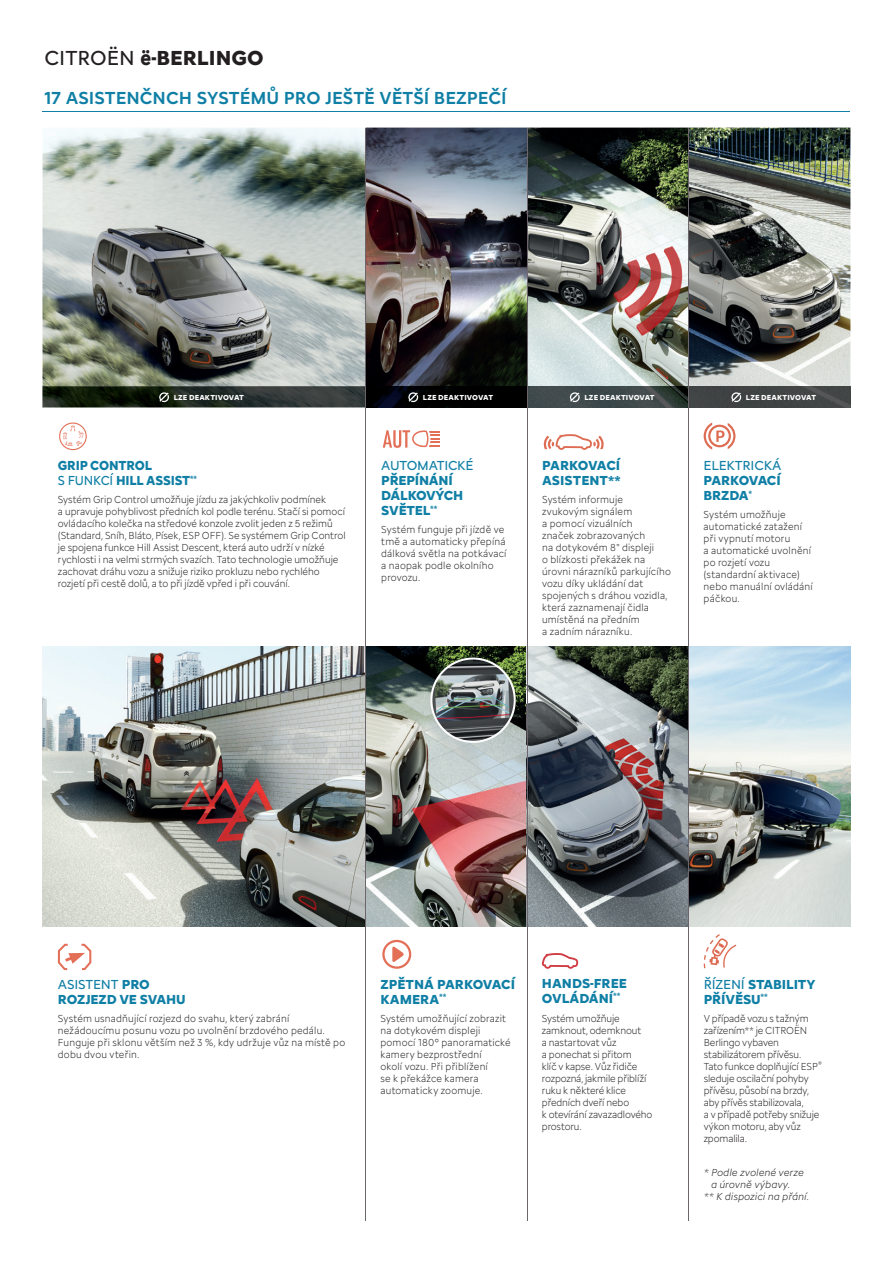
<style>
.page{position:relative;width:893px;height:1263px;background:#fff}
.page>*{position:absolute;margin:0;border:0;box-sizing:border-box;transform-origin:0 0}
.t1{font:700 21px "Citroen Type Latin";color:#231f20;scale:.9 1}
.t2{font:500 18px "Citroen Type Latin";color:#107fa5}
.t3{font:700 13.5px/15px "Citroen Type Latin";letter-spacing:-.01em;color:#107fa5}
.t4{font:700 13.5px/15px "Citroen Type Latin";letter-spacing:-.01em;color:#107fa5;scale:.95 1}
.t5{font:13.5px "Citroen Type Latin";letter-spacing:-.02em;color:#107fa5}
.t6{font:300 10.5px/12px "Citroen Type Latin";letter-spacing:.005em;color:#231f20;scale:.94 1}
.t7{font:italic 300 10.5px "Citroen Type Latin";letter-spacing:.02em;color:#231f20}
.t8{font:700 7.5px "Citroen Type Latin";letter-spacing:.01em;color:#fff}
.s1{font-weight:400}
</style>
<div class="page">
<hr style="left:43px;top:111px;width:807px;height:1px;background:#107fa5">
<img style="left:43px;top:128px;width:807px;height:258px">
<svg style="left:59px;top:422px;width:28px;height:28px"></svg>
<svg style="left:543px;top:434px;width:61px;height:16px"></svg>
<svg style="left:383px;top:430px;width:57px;height:18px"></svg>
<svg style="left:704px;top:422px;width:31px;height:28px"></svg>
<img style="left:43px;top:386px;width:807px;height:21px">
<img style="left:43px;top:646px;width:807px;height:280px">
<svg style="left:58px;top:944px;width:33px;height:26px"></svg>
<svg style="left:382px;top:940px;width:29px;height:29px"></svg>
<svg style="left:704px;top:934px;width:32px;height:34px"></svg>
<svg style="left:542px;top:953px;width:36px;height:16px"></svg>
<svg style="left:528px;top:646px;width:160px;height:280px"></svg>
<img style="left:430px;top:657px;width:86px;height:86px">
<svg style="left:408px;top:392px;width:10px;height:10px"></svg>
<svg style="left:570px;top:392px;width:10px;height:10px"></svg>
<svg style="left:731px;top:392px;width:10px;height:10px"></svg>
<hr style="left:365px;top:128px;width:1px;height:1092px;background:#6c656b">
<hr style="left:527px;top:128px;width:1px;height:1092px;background:#6c656b">
<hr style="left:689px;top:128px;width:1px;height:1092px;background:#6c656b">
<svg style="left:159px;top:392px;width:10px;height:10px"></svg>
<h1 class="t1" style="left:45px;top:42px;width:245px"><span class="s1">CITROËN</span> Ë-BERLINGO</h1>
<h2 class="t2" style="left:45px;top:85px;width:464px">17 ASISTENČNCH SYSTÉMŮ PRO JEŠTĚ VĚTŠÍ BEZPEČÍ</h2>
<p class="t8" style="left:174px;top:392px;width:72px">LZE DEAKTIVOVAT</p>
<p class="t8" style="left:423px;top:392px;width:72px">LZE DEAKTIVOVAT</p>
<p class="t8" style="left:584px;top:392px;width:72px">LZE DEAKTIVOVAT</p>
<p class="t8" style="left:746px;top:392px;width:72px">LZE DEAKTIVOVAT</p>
<p class="t4" style="left:58px;top:457px;width:148px">GRIP CONTROL<br><span class="s1">S FUNKCÍ</span> HILL ASSIST<sup>**</sup></p>
<p class="t6" style="left:58px;top:493px;width:308px">Systém Grip Control umožňuje jízdu za jakýchkoliv podmínek<br>a upravuje pohyblivost předních kol podle terénu. Stačí si pomocí ovládacího kolečka na středové konzole zvolit jeden z 5 režimů (Standard, Sníh, Bláto, Písek, ESP OFF). Se systémem Grip Control je spojena funkce Hill Assist Descent, která auto udrží v nízké rychlosti i na velmi strmých svazích. Tato technologie umožňuje zachovat dráhu vozu a snižuje riziko prokluzu nebo rychlého rozjetí při cestě dolů, a to při jízdě vpřed i při couvání.</p>
<p class="t5" style="left:381px;top:455px;width:94px">AUTOMATICKÉ</p>
<p class="t3" style="left:381px;top:472px;width:83px">PŘEPÍNÁNÍ<br>DÁLKOVÝCH<br>SVĚTEL<sup>**</sup></p>
<p class="t6" style="left:381px;top:523px;width:135px">Systém funguje při jízdě ve tmě a automaticky přepíná dálková světla na potkávací a naopak podle okolního provozu.</p>
<p class="t3" style="left:542px;top:457px;width:80px">PARKOVACÍ<br>ASISTENT**</p>
<p class="t6" style="left:542px;top:493px;width:139px">Systém informuje zvukovým signálem<br>a pomocí vizuálních<br>značek zobrazovaných<br>na dotykovém 8" displeji<br>o blízkosti překážek na úrovni nárazníků parkujícího vozu díky ukládání dat spojených s dráhou vozidla, která zaznamenají čidla umístěná na předním<br>a zadním nárazníku.</p>
<p class="t5" style="left:704px;top:455px;width:79px">ELEKTRICKÁ</p>
<p class="t3" style="left:704px;top:472px;width:79px">PARKOVACÍ<br>BRZDA<sup>*</sup></p>
<p class="t6" style="left:704px;top:508px;width:118px">Systém umožňuje automatické zatažení při vypnutí motoru<br>a automatické uvolnění po rozjetí vozu (standardní aktivace) nebo manuální ovládání páčkou.</p>
<p class="t3" style="left:380px;top:975px;width:136px">ZPĚTNÁ PARKOVACÍ<br>KAMERA<sup>**</sup></p>
<p class="t3" style="left:58px;top:975px;width:129px"><span class="s1">ASISTENT</span> PRO<br>ROZJEZD VE SVAHU</p>
<p class="t3" style="left:704px;top:975px;width:113px"><span class="s1">ŘÍZENÍ</span> STABILITY<br>PŘÍVĚSU<sup>**</sup></p>
<p class="t3" style="left:542px;top:974px;width:87px">HANDS-FREE<br>OVLÁDÁNÍ<sup>**</sup></p>
<p class="t6" style="left:542px;top:1011px;width:119px">Systém umožňuje zamknout, odemknout<br>a nastartovat vůz<br>a ponechat si přitom<br>klíč v kapse. Vůz řidiče rozpozná, jakmile přiblíží ruku k některé klice předních dveří nebo<br>k otevírání zavazadlového prostoru.</p>
<p class="t6" style="left:58px;top:1011px;width:307px">Systém usnadňující rozjezd do svahu, který zabrání nežádoucímu posunu vozu po uvolnění brzdového pedálu.<br>Funguje při sklonu větším než 3 %, kdy udržuje vůz na místě po dobu dvou vteřin.</p>
<p class="t6" style="left:704px;top:1011px;width:127px">V případě vozu s tažným zařízením** je CITROËN<br>Berlingo vybaven stabilizátorem přívěsu.<br>Tato funkce doplňující ESP<sup>® </sup>sleduje oscilační pohyby přívěsu, působí na brzdy, aby přívěs stabilizovala,<br>a v případě potřeby snižuje výkon motoru, aby vůz zpomalila.</p>
<p class="t6" style="left:380px;top:1011px;width:140px">Systém umožňující zobrazit na dotykovém displeji pomocí 180° panoramatické kamery bezprostřední<br>okolí vozu. Při přiblížení<br>se k překážce kamera automaticky zoomuje.</p>
<p class="t7" style="left:704px;top:1164px;width:101px">* Podle zvolené verze</p>
<p class="t7" style="left:711px;top:1176px;width:81px">a úrovně výbavy.</p>
<p class="t7" style="left:704px;top:1188px;width:107px">** K dispozici na přání.</p>
</div>
